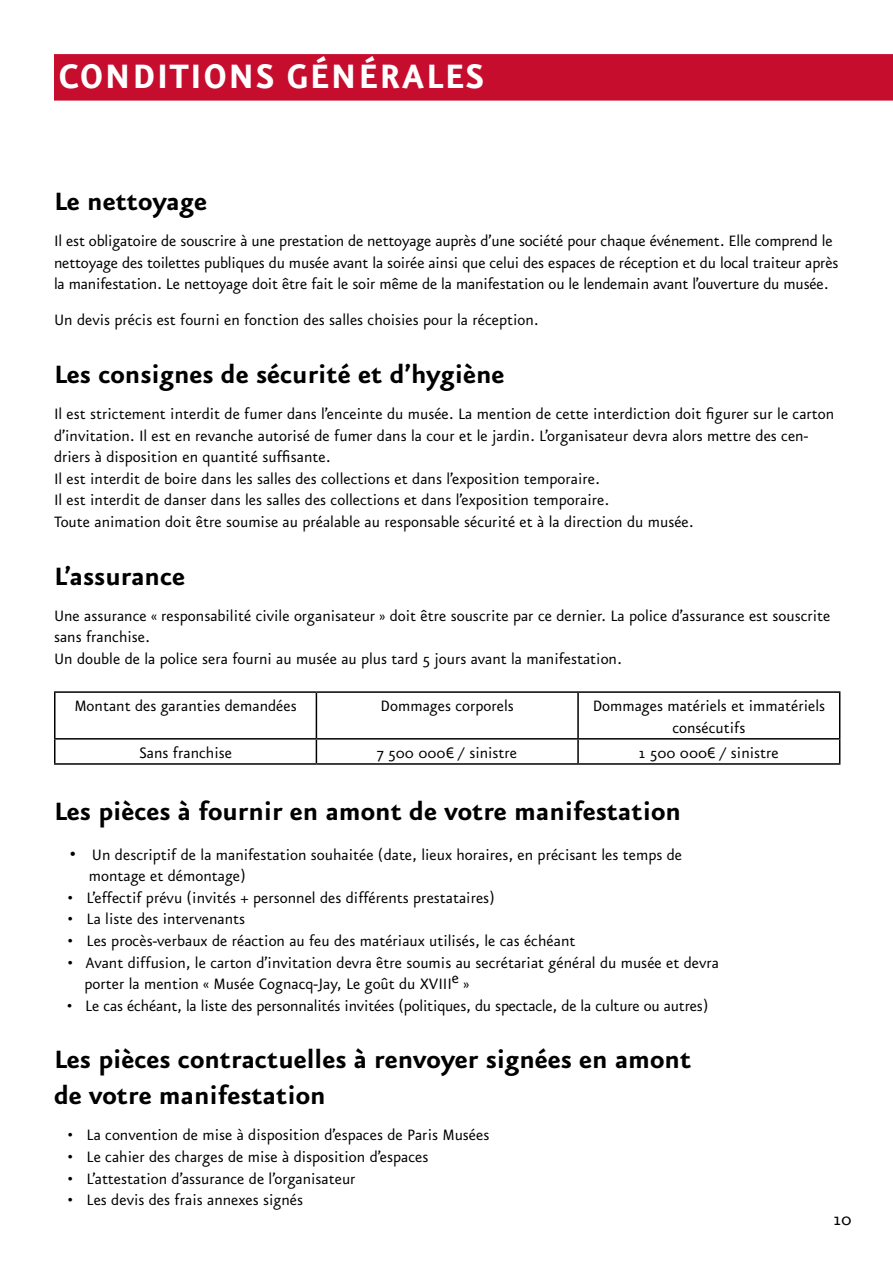
<style>
.page{position:relative;width:893px;height:1263px;background:#fff}
.page>*{position:absolute;margin:0;border:0;box-sizing:border-box;transform-origin:0 0}
.t1{font:700 40.5px "Eureka Sans Pro";letter-spacing:.03em;color:#fff}
.t2{font:700 30px/36px "Eureka Sans Pro";color:#000}
.t3{font:21px "Eureka Sans Pro";color:#000}
.t4{font:18px/21.6px "Eureka Sans Pro";color:#000}
.s1{font-size:21px}
</style>
<div class="page">
<hr style="left:54px;top:691px;width:262px;height:2px;background:#000">
<hr style="left:54px;top:693px;width:2px;height:45px;background:#000">
<hr style="left:316px;top:691px;width:262px;height:2px;background:#000">
<hr style="left:316px;top:693px;width:1px;height:45px;background:#000">
<hr style="left:578px;top:691px;width:262px;height:2px;background:#000">
<hr style="left:577px;top:693px;width:2px;height:45px;background:#000">
<hr style="left:839px;top:693px;width:1px;height:45px;background:#000">
<hr style="left:54px;top:738px;width:262px;height:1px;background:#000">
<hr style="left:54px;top:739px;width:2px;height:24px;background:#000">
<hr style="left:316px;top:738px;width:262px;height:1px;background:#000">
<svg style="left:316px;top:739px;width:1px;height:24px"></svg>
<hr style="left:578px;top:738px;width:262px;height:1px;background:#000">
<hr style="left:577px;top:739px;width:2px;height:24px;background:#000">
<svg style="left:839px;top:739px;width:1px;height:24px"></svg>
<hr style="left:54px;top:763px;width:262px;height:2px;background:#000">
<hr style="left:316px;top:763px;width:262px;height:2px;background:#000">
<hr style="left:578px;top:763px;width:262px;height:2px;background:#000">
<div style="left:54px;top:54px;width:839px;height:47px;background:#c70d2e"></div>
<h1 class="t1" style="left:58px;top:52px;width:427px">CONDITIONS GÉNÉRALES</h1>
<h2 class="t2" style="left:54px;top:183px;width:155px">Le nettoyage</h2>
<p class="t4" style="left:54px;top:230px;width:786px">Il est obligatoire de souscrire à une prestation de nettoyage auprès d’une société pour chaque événement. Elle comprend le nettoyage des toilettes publiques du musée avant la soirée ainsi que celui des espaces de réception et du local traiteur après la manifestation. Le nettoyage doit être fait le soir même de la manifestation ou le lendemain avant l’ouverture du musée.</p>
<p class="t4" style="left:54px;top:309px;width:486px">Un devis précis est fourni en fonction des salles choisies pour la réception.</p>
<h2 class="t2" style="left:54px;top:355px;width:452px">Les consignes de sécurité et d’hygiène</h2>
<p class="t4" style="left:54px;top:403px;width:782px">Il est strictement interdit de fumer dans l’enceinte du musée. La mention de cette interdiction doit figurer sur le carton d’invitation. Il est en revanche autorisé de fumer dans la cour et le jardin. L’organisateur devra alors mettre des cen&shy;driers à disposition en quantité suffisante.<br>Il est interdit de boire dans les salles des collections et dans l’exposition temporaire.<br>Il est interdit de danser dans les salles des collections et dans l’exposition temporaire.<br>Toute animation doit être soumise au préalable au responsable sécurité et à la direction du musée.</p>
<h2 class="t2" style="left:54px;top:557px;width:133px">L’assurance</h2>
<p class="t4" style="left:54px;top:604px;width:778px">Une assurance « responsabilité civile organisateur » doit être souscrite par ce dernier. La police d’assurance est souscrite sans franchise.<br>Un double de la police sera fourni au musée au plus tard 5 jours avant la manifestation.</p>
<p class="t4" style="left:74px;top:695px;width:224px">Montant des garanties demandées</p>
<p class="t4" style="left:381px;top:695px;width:135px">Dommages corporels</p>
<p class="t4" style="left:593px;top:695px;width:234px;text-align:center">Dommages matériels et immatériels consécutifs</p>
<p class="t4" style="left:139px;top:742px;width:95px">Sans franchise</p>
<p class="t4" style="left:377px;top:742px;width:142px">7 500 000€ / sinistre</p>
<p class="t4" style="left:639px;top:742px;width:141px">1 500 000€ / sinistre</p>
<h2 class="t2" style="left:54px;top:792px;width:628px">Les pièces à fournir en amont de votre manifestation</h2>
<p class="t4" style="left:89px;top:843px;width:595px;text-indent:-20px"><span class="s1">•</span> Un descriptif de la manifestation souhaitée (date, lieux horaires, en précisant les temps de montage et démontage)</p>
<p class="t4" style="left:67px;top:886px;width:429px">• L’effectif prévu (invités + personnel des différents prestataires)</p>
<p class="t4" style="left:67px;top:908px;width:180px">• La liste des intervenants</p>
<p class="t4" style="left:67px;top:930px;width:510px">• Les procès-verbaux de réaction au feu des matériaux utilisés, le cas échéant</p>
<p class="t4" style="left:84px;top:951px;width:636px;text-indent:-17px">• Avant diffusion, le carton d’invitation devra être soumis au secrétariat général du musée et devra porter la mention « Musée Cognacq-Jay, Le goût du XVIIIe »</p>
<p class="t4" style="left:67px;top:994px;width:643px">• Le cas échéant, la liste des personnalités invitées (politiques, du spectacle, de la culture ou autres)</p>
<h2 class="t2" style="left:54px;top:1041px;width:639px">Les pièces contractuelles à renvoyer signées en amont de votre manifestation</h2>
<p class="t4" style="left:67px;top:1124px;width:424px">• La convention de mise à disposition d’espaces de Paris Musées</p>
<p class="t4" style="left:67px;top:1146px;width:363px">• Le cahier des charges de mise à disposition d’espaces</p>
<p class="t4" style="left:67px;top:1167px;width:290px">• L’attestation d’assurance de l’organisateur</p>
<p class="t4" style="left:67px;top:1189px;width:238px">• Les devis des frais annexes signés</p>
<p class="t3" style="left:833px;top:1206px;width:20px">10</p>
</div>
